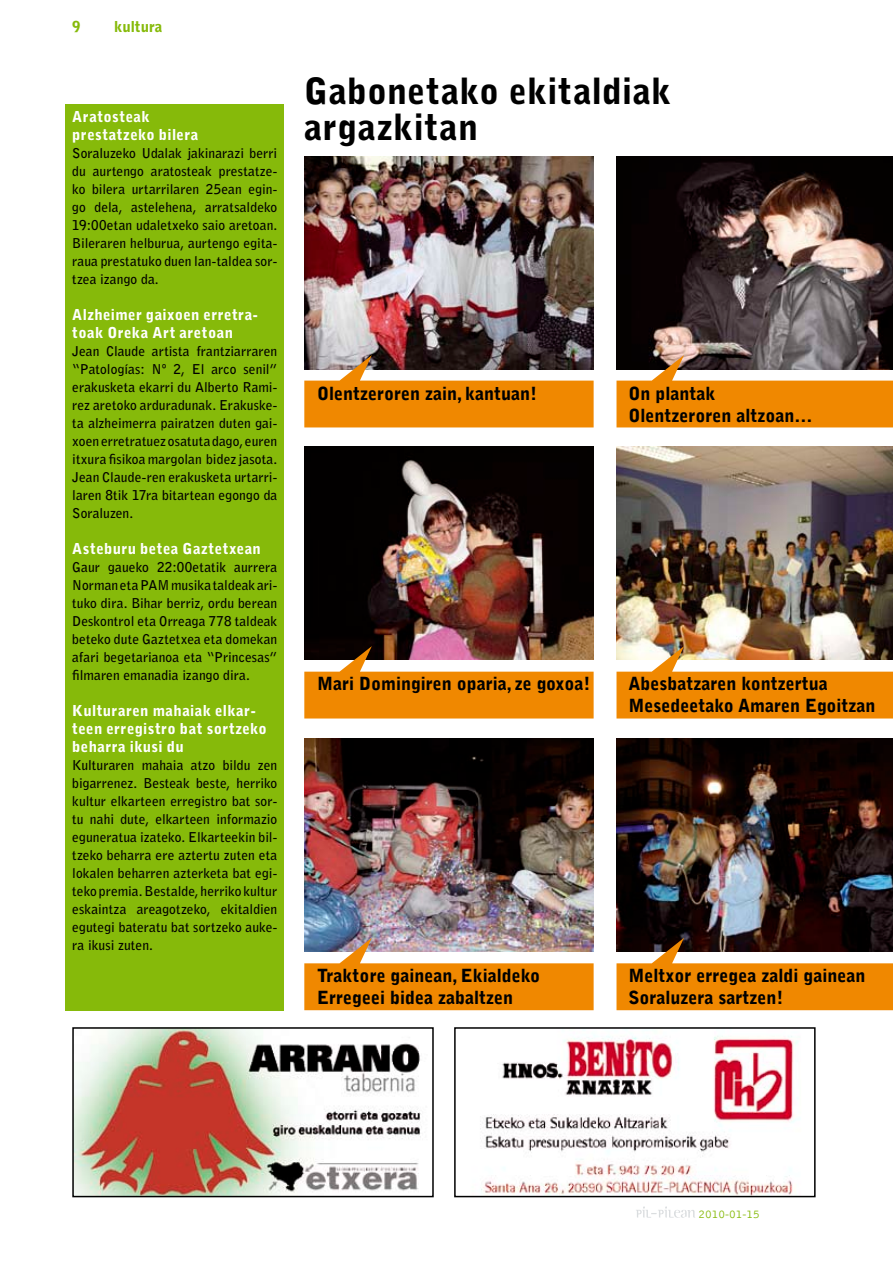
<style>
.page{position:relative;width:893px;height:1263px;background:#fff}
.page>*{position:absolute;margin:0;border:0;box-sizing:border-box;transform-origin:0 0}
.t1{font:900 36px/36px "Bell Gothic Std";letter-spacing:.015em;color:#000}
.t2{font:900 18px/21.6px "Bell Gothic";color:#000}
.t3{font:900 15px/18px "Bell Gothic Std";letter-spacing:.025em;color:#fff}
.t4{font:900 15px "Bell Gothic Std";color:#86ba0a}
.t5{font:700 13.5px/18px "Bell Gothic Std";letter-spacing:.005em;color:#000;text-align:justify}
.t6{font:300 12px "Bell Gothic";color:#86ba0a}
</style>
<div class="page">
<svg style="left:636px;top:1206px;width:59px;height:12px"></svg>
<img style="left:304px;top:156px;width:289px;height:199px">
<img style="left:617px;top:156px;width:276px;height:199px">
<img style="left:617px;top:446px;width:276px;height:200px">
<img style="left:304px;top:739px;width:289px;height:199px">
<img style="left:617px;top:739px;width:276px;height:199px">
<img style="left:304px;top:446px;width:289px;height:200px">
<svg style="left:304px;top:355px;width:290px;height:72px"></svg>
<svg style="left:304px;top:646px;width:290px;height:72px"></svg>
<svg style="left:304px;top:938px;width:290px;height:72px"></svg>
<svg style="left:616px;top:355px;width:277px;height:72px"></svg>
<svg style="left:616px;top:646px;width:277px;height:72px"></svg>
<svg style="left:616px;top:938px;width:277px;height:72px"></svg>
<div style="left:65px;top:104px;width:219px;height:906px;background:#86ba0a"></div>
<img style="left:75px;top:1030px;width:347px;height:164px">
<div style="left:72px;top:1027px;width:362px;height:170px;border:2px solid #000"></div>
<img style="left:480px;top:1035px;width:319px;height:159px">
<div style="left:454px;top:1027px;width:362px;height:170px;border:2px solid #000"></div>
<p class="t4" style="left:72px;top:18px;width:10px">9</p>
<p class="t4" style="left:114px;top:18px;width:50px">kultura</p>
<p class="t3" style="left:72px;top:108px;width:128px">Aratosteak prestatzeko bilera</p>
<p class="t5" style="left:72px;top:144px;width:207px">Soraluzeko Udalak jakinarazi berri du aurtengo aratosteak prestatze&shy;ko bilera urtarrilaren 25ean egin&shy;go dela, astelehena, arratsaldeko 19:00etan udaletxeko saio aretoan.<br>Bileraren helburua, aurtengo egita&shy;raua prestatuko duen lan-taldea sor&shy;tzea izango da.</p>
<p class="t3" style="left:72px;top:306px;width:187px">Alzheimer gaixoen erretra&shy;toak Oreka Art aretoan</p>
<p class="t5" style="left:72px;top:342px;width:207px">Jean Claude artista frantziarraren “Patologías: Nº 2, El arco senil” erakusketa ekarri du Alberto Rami&shy;rez aretoko arduradunak. Erakuske&shy;ta alzheimerra pairatzen duten gai&shy;xoen erretratuez osatuta dago, euren itxura fisikoa margolan bidez jasota.<br>Jean Claude-ren erakusketa urtarri&shy;laren 8tik 17ra bitartean egongo da Soraluzen.</p>
<p class="t3" style="left:72px;top:540px;width:190px">Asteburu betea Gaztetxean</p>
<p class="t5" style="left:72px;top:558px;width:207px">Gaur gaueko 22:00etatik aurrera Norman eta PAM musika taldeak ari&shy;tuko dira. Bihar berriz, ordu berean Deskontrol eta Orreaga 778 taldeak beteko dute Gaztetxea eta domekan afari begetarianoa eta “Princesas” filmaren emanadia izango dira.</p>
<p class="t3" style="left:72px;top:702px;width:196px">Kulturaren mahaiak elkar&shy;teen erregistro bat sortzeko beharra ikusi du</p>
<p class="t5" style="left:72px;top:756px;width:207px">Kulturaren mahaia atzo bildu zen bigarrenez. Besteak beste, herriko kultur elkarteen erregistro bat sor&shy;tu nahi dute, elkarteen informazio eguneratua izateko. Elkarteekin bil&shy;tzeko beharra ere aztertu zuten eta lokalen beharren azterketa bat egi&shy;teko premia. Bestalde, herriko kultur eskaintza areagotzeko, ekitaldien egutegi bateratu bat sortzeko auke&shy;ra ikusi zuten.</p>
<h1 class="t1" style="left:304px;top:74px;width:368px">Gabonetako ekitaldiak argazkitan</h1>
<h2 class="t2" style="left:317px;top:383px;width:222px">Olentzeroren zain, kantuan!</h2>
<h2 class="t2" style="left:629px;top:383px;width:185px">On plantak<br>Olentzeroren altzoan…</h2>
<h2 class="t2" style="left:317px;top:673px;width:275px">Mari Domingiren oparia, ze goxoa!</h2>
<h2 class="t2" style="left:629px;top:673px;width:248px">Abesbatzaren kontzertua<br>Mesedeetako Amaren Egoitzan</h2>
<h2 class="t2" style="left:317px;top:965px;width:225px">Traktore gainean, Ekialdeko<br>Erregeei bidea zabaltzen</h2>
<h2 class="t2" style="left:629px;top:965px;width:238px">Meltxor erregea zaldi gainean<br>Soraluzera sartzen!</h2>
<p class="t6" style="left:698px;top:1207px;width:63px">2010-01-15</p>
</div>
